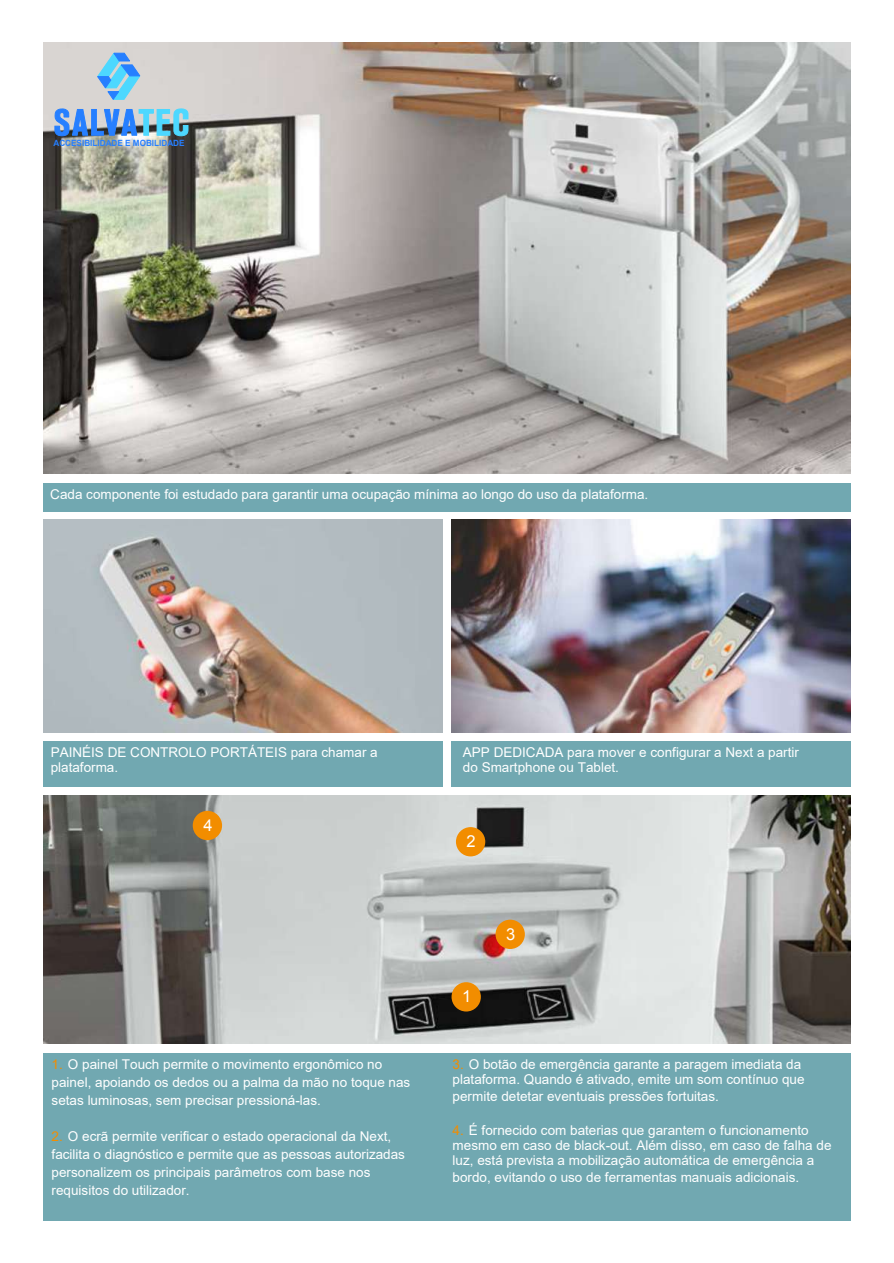
<style>
.page{position:relative;width:894px;height:1263px;background:#fff}
.page>*{position:absolute;margin:0;border:0;box-sizing:border-box;transform-origin:0 0}
.t1{font:16.5px "Arial";color:#fff}
.t2{font:13.5px/18px "Arial";color:#fff}
.t3{font:700 8.55px "Arial";color:#267fff;scale:.95 1}
.s1{color:#f28d00}
</style>
<div class="page">
<img style="left:43px;top:796px;width:808px;height:248px">
<div style="left:43px;top:741px;width:399px;height:45px;background:#71a8b1"></div>
<img style="left:43px;top:520px;width:399px;height:212px">
<div style="left:452px;top:741px;width:399px;height:45px;background:#71a8b1"></div>
<div style="left:452px;top:982px;width:29px;height:30px;background:#f28d00;border-radius:50%"></div>
<div style="left:496px;top:920px;width:29px;height:29px;background:#f28d00;border-radius:50%"></div>
<div style="left:193px;top:811px;width:29px;height:29px;background:#f28d00;border-radius:50%"></div>
<div style="left:456px;top:827px;width:29px;height:29px;background:#f28d00;border-radius:50%"></div>
<div style="left:43px;top:483px;width:808px;height:28px;background:#71a8b1"></div>
<div style="left:43px;top:1053px;width:808px;height:167px;background:#71a8b1"></div>
<img style="left:452px;top:520px;width:399px;height:212px">
<img style="left:43px;top:43px;width:808px;height:431px">
<svg style="left:55px;top:109px;width:133px;height:27px;background:#67a2d7"></svg>
<svg style="left:98px;top:53px;width:42px;height:46px;background:#81c4eb"></svg>
<p class="t3" style="left:54px;top:137px;width:140px">ACCESIBILIDADE E MOBILIDADE</p>
<p class="t2" style="left:50px;top:485px;width:600px">Cada componente foi estudado para garantir uma ocupação mínima ao longo do uso da plataforma.</p>
<p class="t2" style="left:51px;top:744px;width:329px;line-height:15px">PAINÉIS DE CONTROLO PORTÁTEIS para chamar a plataforma.</p>
<p class="t2" style="left:463px;top:744px;width:338px;line-height:15px">APP DEDICADA para mover e configurar a Next a partir do Smartphone ou Tablet.</p>
<p class="t1" style="left:203px;top:819px;width:11px">4</p>
<p class="t2" style="left:52px;top:1056px;width:360px"><span class="s1">1.</span> O painel Touch permite o movimento ergonômico no painel, apoiando os dedos ou a palma da mão no toque nas setas luminosas, sem precisar pressioná-las.</p>
<p class="t2" style="left:52px;top:1128px;width:355px"><span class="s1">2.</span> O ecrã permite verificar o estado operacional da Next, facilita o diagnóstico e permite que as pessoas autorizadas personalizem os principais parâmetros com base nos requisitos do utilizador.</p>
<p class="t1" style="left:467px;top:835px;width:11px">2</p>
<p class="t1" style="left:462px;top:990px;width:11px">1</p>
<p class="t1" style="left:506px;top:928px;width:11px">3</p>
<p class="t2" style="left:453px;top:1057px;width:353px;line-height:15px"><span class="s1">3.</span> O botão de emergência garante a paragem imediata da plataforma. Quando é ativado, emite um som contínuo que</p>
<p class="t2" style="left:453px;top:1087px;width:268px">permite detetar eventuais pressões fortuitas.</p>
<p class="t2" style="left:453px;top:1123px;width:380px;line-height:15px"><span class="s1">4.</span> É fornecido com baterias que garantem o funcionamento mesmo em caso de black-out. Além disso, em caso de falha de luz, está prevista a mobilização automática de emergência a</p>
<p class="t2" style="left:453px;top:1168px;width:348px">bordo, evitando o uso de ferramentas manuais adicionais.</p>
</div>
